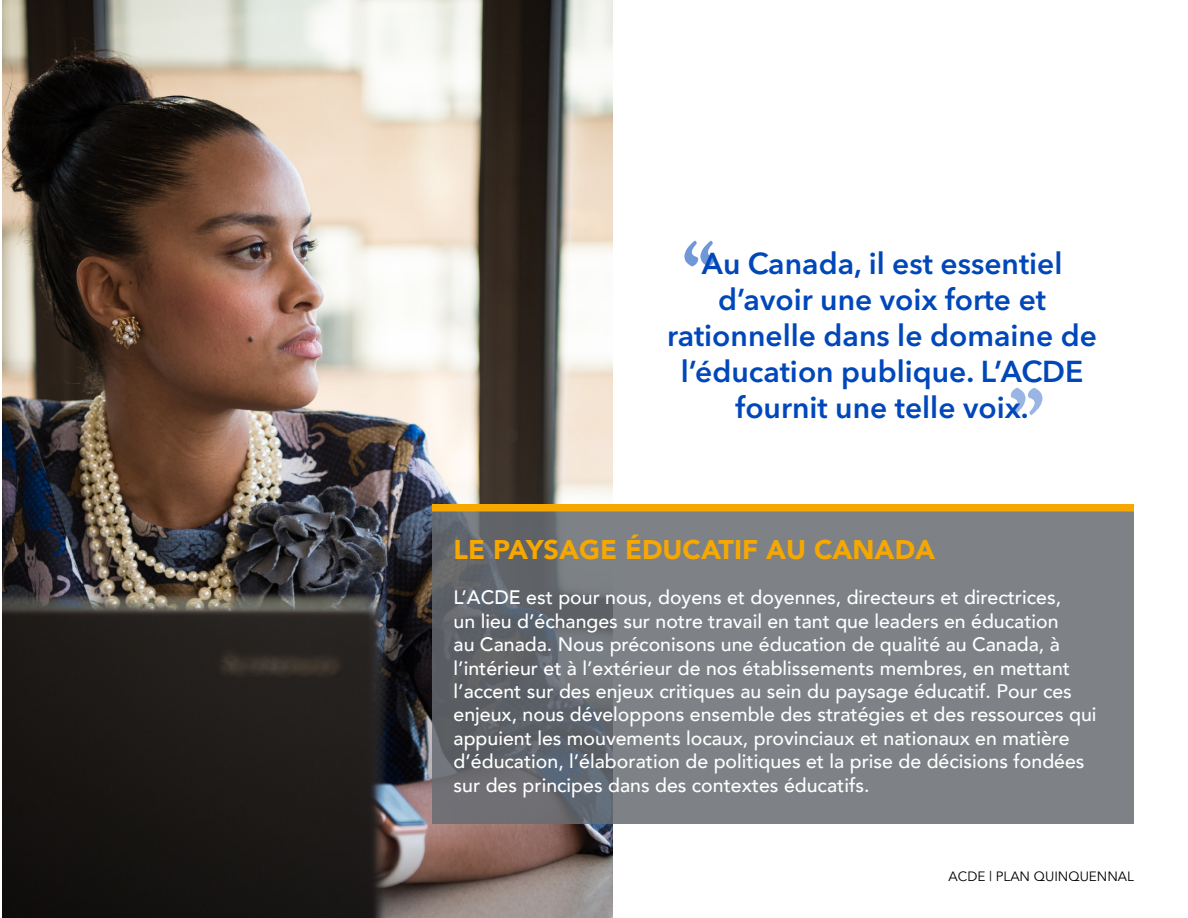
<style>
.page{position:relative;width:1188px;height:918px;background:#fff}
.page>*{position:absolute;margin:0;border:0;box-sizing:border-box;transform-origin:0 0}
.t1{font:700 105px "Athelas";color:#336cc8}
.t2{font:700 99px "Athelas";color:#4d7ecf}
.Call-out_Body_Demi{font:600 30px/36px "Avenir Next LT Pro";color:#0047ba;text-align:center}
.Heading_1{font:900 27px "Avenir";color:#f6a800}
.Heading_2{font:500 19.5px/23.4px "Avenir";color:#fff}
.t3{font:13.5px "Avenir";color:#000}
</style>
<div class="page">
<img style="left:2px;top:0;width:610px;height:918px">
<svg style="left:432px;top:512px;width:702px;height:312px;fill:#7e8287"></svg>
<div style="left:432px;top:504px;width:702px;height:8px;background:#f6a800"></div>
<h2 class="t2" style="left:680px;top:197px;width:40px">“</h2>
<p class="Call-out_Body_Demi" style="left:667px;top:246px;width:431px">Au Canada, il est essentiel d’avoir une voix forte et rationnelle dans le domaine de l’éducation publique. L’ACDE fournit une telle voix.</p>
<h1 class="t1" style="left:1048px;top:461px;width:42px;rotate:-180deg">“</h1>
<p class="Heading_1" style="left:454px;top:527px;width:483px">LE PAYSAGE ÉDUCATIF AU CANADA</p>
<p class="Heading_2" style="left:454px;top:585px;width:644px">L’ACDE est pour nous, doyens et doyennes, directeurs et directrices,<br>un lieu d’échanges sur notre travail en tant que leaders en éducation<br>au Canada. Nous préconisons une éducation de qualité au Canada, à l’intérieur et à l’extérieur de nos établissements membres, en mettant l’accent sur des enjeux critiques au sein du paysage éducatif. Pour ces enjeux, nous développons ensemble des stratégies et des ressources qui appuient les mouvements locaux, provinciaux et nationaux en matière d’éducation, l’élaboration de politiques et la prise de décisions fondées sur des principes dans des contextes éducatifs.</p>
<p class="t3" style="left:949px;top:868px;width:187px">ACDE | PLAN QUINQUENNAL</p>
</div>
